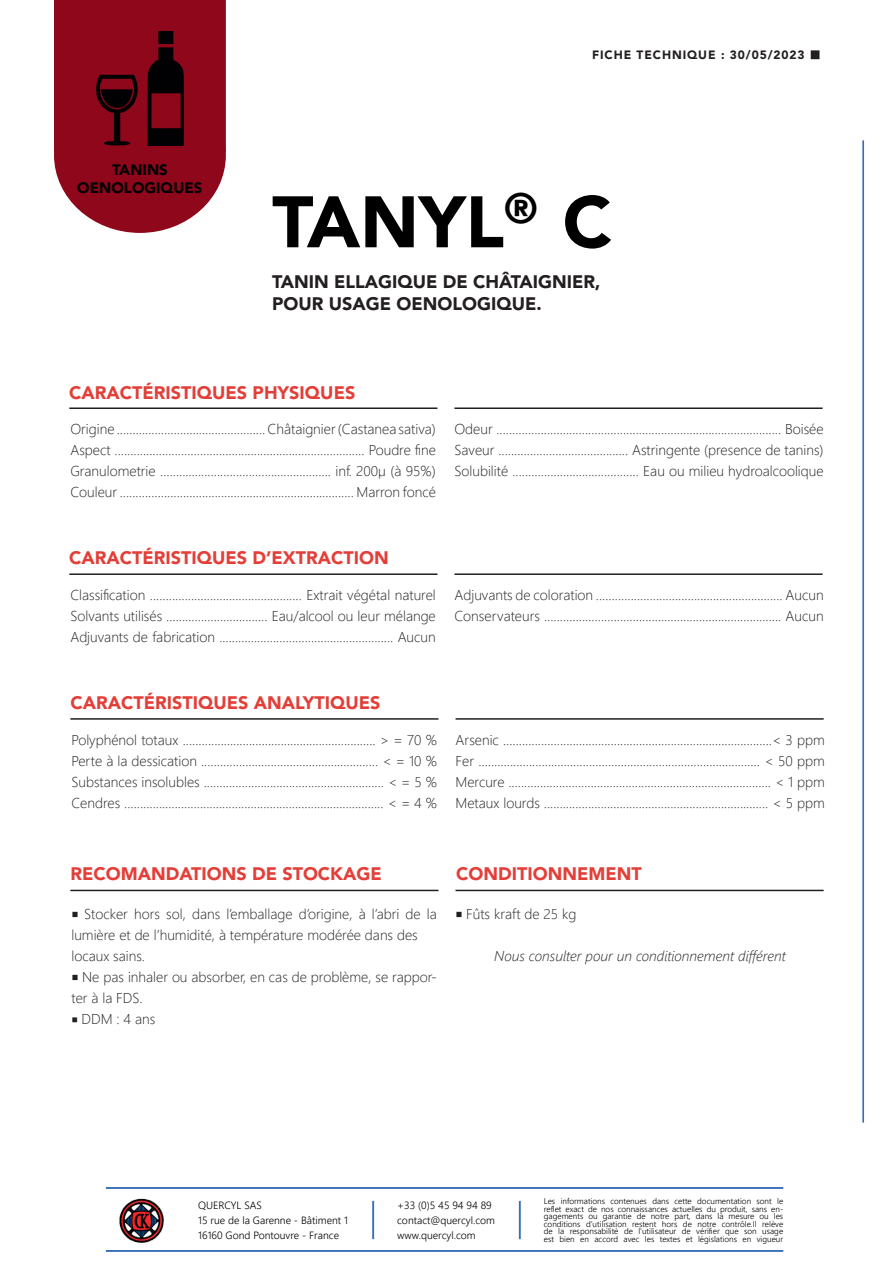
<style>
.page{position:relative;width:893px;height:1263px;background:#fff}
.page>*{position:absolute;margin:0;border:0;box-sizing:border-box;transform-origin:0 0}
.t1{font:900 72px "Avenir LT Std";color:#000}
.t2{font:900 18px "Avenir LT Std";color:#e33f38}
.t3{font:900 18px "Avenir LT Std";color:#231f20}
.t4{font:900 15px "Avenir LT Std";color:#000001}
.t5{font:300 14.25px/21px "Segoe UI";color:#231f20}
.t6{font:italic 300 14.25px "Segoe UI";color:#231f20}
.t7{font:900 12px "Avenir LT Std";letter-spacing:.075em;color:#231f20}
.t8{font:300 10.5px "Segoe UI";color:#000001}
.t9{font:300 8.25px/7.5px "Segoe UI";color:#000001;text-align:justify}
.s1{font-family:"Minion Pro";font-weight:400;font-size:18px}
.s2{font-family:"Minion Pro";font-weight:400;font-size:16.5px}
</style>
<div class="page">
<div style="left:811px;top:51px;width:8px;height:7px;background:#231f20"></div>
<div style="left:811px;top:50px;width:8px;height:9px;border:2px solid #231f20"></div>
<hr style="left:69px;top:407px;width:754px;height:2px;background:#231f20">
<hr style="left:437px;top:406px;width:17px;height:4px;background:#fff">
<hr style="left:69px;top:573px;width:754px;height:2px;background:#231f20">
<hr style="left:437px;top:572px;width:17px;height:4px;background:#fff">
<hr style="left:70px;top:718px;width:754px;height:2px;background:#231f20">
<hr style="left:438px;top:717px;width:17px;height:4px;background:#fff">
<hr style="left:70px;top:890px;width:754px;height:1px;background:#231f20">
<div style="left:438px;top:888px;width:17px;height:5px;background:#fff"></div>
<div style="left:55px;top:78px;width:170px;height:154px;background:#8e071a;border-radius:50%"></div>
<div style="left:54px;top:0;width:172px;height:152px;background:#8e071a"></div>
<hr style="left:519px;top:1201px;width:2px;height:38px;background:#3470b5">
<img style="left:119px;top:1198px;width:45px;height:44px">
<hr style="left:862px;top:140px;width:2px;height:983px;background:#3470b5">
<hr style="left:106px;top:1187px;width:677px;height:2px;background:#3470b5">
<img style="left:82px;top:31px;width:116px;height:114px">
<hr style="left:106px;top:1250px;width:677px;height:2px;background:#3470b5">
<hr style="left:372px;top:1201px;width:2px;height:38px;background:#3470b5">
<p class="t4" style="left:112px;top:161px;width:57px">TANINS</p>
<p class="t4" style="left:77px;top:179px;width:127px">OENOLOGIQUES</p>
<p class="t7" style="left:592px;top:48px;width:214px">FICHE TECHNIQUE : 30/05/2023</p>
<p class="t1" style="left:272px;top:179px;width:341px">TANYL<sup>®</sup> C</p>
<p class="t3" style="left:272px;top:271px;width:330px">TANIN ELLAGIQUE DE CHÂTAIGNIER,</p>
<p class="t3" style="left:272px;top:292px;width:271px">POUR USAGE OENOLOGIQUE.</p>
<p class="t2" style="left:69px;top:382px;width:288px">CARACTÉRISTIQUES PHYSIQUES</p>
<p class="t5" style="left:70px;top:417px;width:367px">Origine ............................................... Châtaignier (Castanea sativa)</p>
<p class="t5" style="left:70px;top:438px;width:367px">Aspect ............................................................................... Poudre fine</p>
<p class="t5" style="left:70px;top:459px;width:367px">Granulometrie ...................................................... inf. 200µ (à 95%)</p>
<p class="t5" style="left:70px;top:480px;width:367px">Couleur .......................................................................... Marron foncé</p>
<p class="t5" style="left:454px;top:417px;width:371px">Odeur .......................................................................................... Boisée</p>
<p class="t5" style="left:454px;top:438px;width:371px">Saveur ......................................... Astringente (presence de tanins)</p>
<p class="t5" style="left:454px;top:459px;width:371px">Solubilité ........................................ Eau ou milieu hydroalcoolique</p>
<p class="t2" style="left:69px;top:547px;width:321px">CARACTÉRISTIQUES D’EXTRACTION</p>
<p class="t5" style="left:70px;top:583px;width:367px">Classification ................................................ Extrait végétal naturel</p>
<p class="t5" style="left:70px;top:604px;width:367px">Solvants utilisés ................................ Eau/alcool ou leur mélange</p>
<p class="t5" style="left:70px;top:625px;width:367px">Adjuvants de fabrication ....................................................... Aucun</p>
<p class="t5" style="left:454px;top:583px;width:371px">Adjuvants de coloration ........................................................... Aucun</p>
<p class="t5" style="left:454px;top:604px;width:371px">Conservateurs ........................................................................... Aucun</p>
<p class="t2" style="left:70px;top:692px;width:312px">CARACTÉRISTIQUES ANALYTIQUES</p>
<p class="t5" style="left:71px;top:728px;width:367px">Polyphénol totaux ............................................................. &gt; = 70 %</p>
<p class="t5" style="left:71px;top:749px;width:367px">Perte à la dessication ........................................................ &lt; = 10 %</p>
<p class="t5" style="left:71px;top:770px;width:367px">Substances insolubles ......................................................... &lt; = 5 %</p>
<p class="t5" style="left:71px;top:791px;width:367px">Cendres .................................................................................. &lt; = 4 %</p>
<p class="t5" style="left:455px;top:728px;width:371px">Arsenic .....................................................................................&lt; 3 ppm</p>
<p class="t5" style="left:455px;top:749px;width:371px">Fer ......................................................................................... &lt; 50 ppm</p>
<p class="t5" style="left:455px;top:770px;width:371px">Mercure ................................................................................... &lt; 1 ppm</p>
<p class="t5" style="left:455px;top:791px;width:371px">Metaux lourds ....................................................................... &lt; 5 ppm</p>
<p class="t2" style="left:70px;top:863px;width:313px">RECOMANDATIONS DE STOCKAGE</p>
<p class="t5" style="left:71px;top:902px;width:367px"><span class="s1">■</span> Stocker hors sol, dans l’emballage d’origine, à l’abri de la lumière et de l’humidité, à température modérée dans des</p>
<p class="t5" style="left:71px;top:944px;width:75px">locaux sains.</p>
<p class="t5" style="left:71px;top:965px;width:367px"><span class="s1">■</span> Ne pas inhaler ou absorber, en cas de problème, se rappor&shy;ter à la FDS.</p>
<p class="t5" style="left:71px;top:1007px;width:85px"><span class="s2">■</span> DDM : 4 ans</p>
<p class="t2" style="left:456px;top:863px;width:187px">CONDITIONNEMENT</p>
<p class="t5" style="left:455px;top:902px;width:122px"><span class="s1">■</span> Fûts kraft de 25 kg</p>
<p class="t6" style="left:494px;top:942px;width:293px">Nous consulter pour un conditionnement différent</p>
<p class="t8" style="left:198px;top:1195px;width:65px">QUERCYL SAS</p>
<p class="t8" style="left:198px;top:1210px;width:151px">15 rue de la Garenne - Bâtiment 1</p>
<p class="t8" style="left:198px;top:1225px;width:142px">16160 Gond Pontouvre - France</p>
<p class="t8" style="left:397px;top:1195px;width:96px">+33 (0)5 45 94 94 89</p>
<p class="t8" style="left:397px;top:1210px;width:99px">contact@quercyl.com</p>
<p class="t8" style="left:397px;top:1225px;width:80px">www.quercyl.com</p>
<p class="t9" style="left:544px;top:1197px;width:241px">Les informations contenues dans cette documentation sont le reflet exact de nos connaissances actuelles du produit, sans en&shy;gagements ou garantie de notre part, dans la mesure ou les conditions d’utilisation restent hors de notre contrôle.Il relève de la responsabilité de l’utilisateur de vérifier que son usage est bien en accord avec les textes et législations en vigueur</p>
</div>
